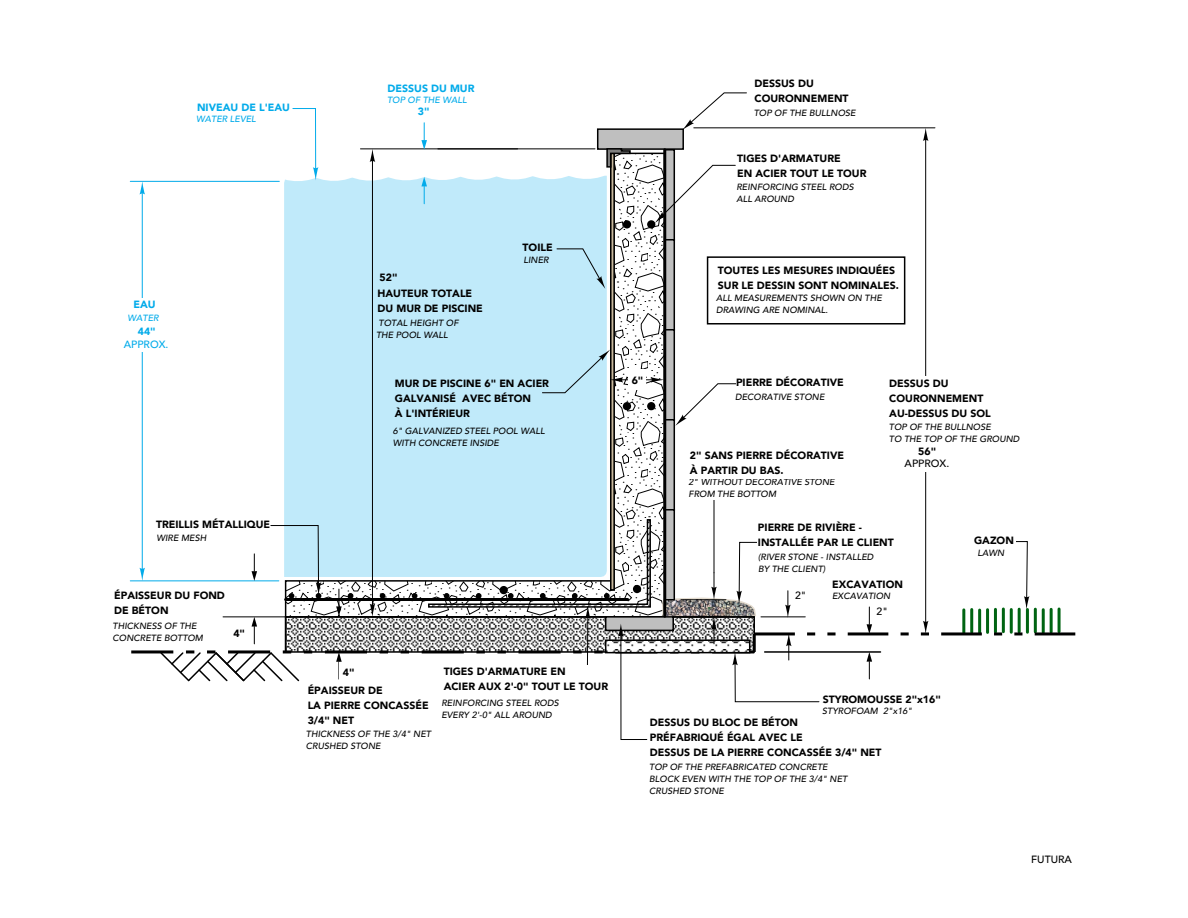
<style>
.page{position:relative;width:1188px;height:918px;background:#fff}
.page>*{position:absolute;margin:0;border:0;box-sizing:border-box;transform-origin:0 0}
.t1{font:900 10.5px/15px "Avenir";color:#000}
.t2{font:900 10.5px "Avenir";color:#02abea}
.t3{font:500 10.5px "Avenir";color:#000}
.t4{font:500 10.5px "Avenir";color:#02abea}
.t5{font:italic 500 9px/12px "Avenir";color:#000}
.t6{font:italic 500 9px "Avenir";color:#02abea}
</style>
<div class="page">
<svg style="left:318px;top:152px;width:345px;height:366px"></svg>
<hr style="left:962px;top:610px;width:3px;height:23px;background:#006412">
<hr style="left:970px;top:610px;width:3px;height:22px;background:#006412">
<hr style="left:978px;top:610px;width:3px;height:23px;background:#006412">
<hr style="left:986px;top:610px;width:3px;height:22px;background:#006412">
<hr style="left:994px;top:609px;width:3px;height:23px;background:#006412">
<hr style="left:1002px;top:609px;width:3px;height:23px;background:#006412">
<hr style="left:1010px;top:610px;width:3px;height:22px;background:#006412">
<hr style="left:1018px;top:609px;width:3px;height:23px;background:#006412">
<hr style="left:1026px;top:610px;width:3px;height:22px;background:#006412">
<hr style="left:1034px;top:609px;width:3px;height:23px;background:#006412">
<hr style="left:1042px;top:610px;width:3px;height:22px;background:#006412">
<hr style="left:1050px;top:609px;width:3px;height:23px;background:#006412">
<hr style="left:1058px;top:609px;width:3px;height:23px;background:#006412">
<svg style="left:1002px;top:541px;width:28px;height:68px"></svg>
<div style="left:974px;top:534px;width:42px;height:15px;background:#fff"></div>
<svg style="left:684px;top:92px;width:63px;height:37px"></svg>
<div style="left:284px;top:174px;width:324px;height:344px;background:#c0eafa"></div>
<svg style="left:827px;top:632px;width:9px;height:3px"></svg>
<hr style="left:848px;top:632px;width:40px;height:3px;background:#000">
<svg style="left:901px;top:632px;width:8px;height:3px"></svg>
<hr style="left:941px;top:632px;width:41px;height:3px;background:#000">
<svg style="left:994px;top:632px;width:8px;height:3px"></svg>
<svg style="left:1014px;top:632px;width:8px;height:3px"></svg>
<hr style="left:1035px;top:632px;width:40px;height:3px;background:#000">
<svg style="left:610px;top:168px;width:5px;height:350px;background:#4b453b"></svg>
<div style="left:598px;top:129px;width:85px;height:20px;background:#bfbfbf"></div>
<div style="left:597px;top:128px;width:87px;height:22px;border:2px solid #000"></div>
<svg style="left:606px;top:147px;width:26px;height:21px"></svg>
<svg style="left:370px;top:149px;width:5px;height:13px"></svg>
<hr style="left:372px;top:161px;width:1px;height:444px;background:#000">
<hr style="left:360px;top:148px;width:158px;height:1px;background:#000">
<svg style="left:421px;top:123px;width:6px;height:27px"></svg>
<svg style="left:421px;top:177px;width:6px;height:27px"></svg>
<hr style="left:438px;top:148px;width:157px;height:1px;background:#000">
<svg style="left:292px;top:108px;width:26px;height:72px"></svg>
<svg style="left:139px;top:568px;width:6px;height:12px"></svg>
<svg style="left:139px;top:182px;width:6px;height:13px"></svg>
<hr style="left:142px;top:194px;width:1px;height:375px;background:#02abea">
<div style="left:134px;top:321px;width:24px;height:21px;background:#fff"></div>
<hr style="left:130px;top:580px;width:149px;height:1px;background:#02abea">
<hr style="left:130px;top:181px;width:149px;height:1px;background:#02abea">
<svg style="left:675px;top:383px;width:61px;height:43px"></svg>
<hr style="left:765px;top:651px;width:116px;height:2px;background:#000">
<svg style="left:867px;top:652px;width:5px;height:27px"></svg>
<svg style="left:867px;top:607px;width:5px;height:26px"></svg>
<svg style="left:921px;top:621px;width:8px;height:14px"></svg>
<svg style="left:923px;top:128px;width:5px;height:13px"></svg>
<hr style="left:925px;top:140px;width:1px;height:482px;background:#000">
<div style="left:914px;top:441px;width:24px;height:21px;background:#fff"></div>
<hr style="left:694px;top:127px;width:241px;height:1px;background:#000">
<div style="left:889px;top:376px;width:98px;height:45px;background:#fff"></div>
<div style="left:624px;top:221px;width:6px;height:7px;background:#000;border-radius:50%"></div>
<div style="left:623px;top:220px;width:8px;height:9px;border:2px solid #000;border-radius:50%"></div>
<hr style="left:131px;top:650px;width:42px;height:3px;background:#000">
<div style="left:665px;top:150px;width:9px;height:90px;background:#bfbfbf"></div>
<div style="left:664px;top:149px;width:11px;height:92px;border:2px solid #000"></div>
<div style="left:665px;top:240px;width:9px;height:90px;background:#bfbfbf"></div>
<div style="left:664px;top:239px;width:11px;height:92px;border:2px solid #000"></div>
<div style="left:665px;top:330px;width:9px;height:90px;background:#bfbfbf"></div>
<div style="left:664px;top:329px;width:11px;height:92px;border:2px solid #000"></div>
<div style="left:664px;top:419px;width:11px;height:92px;background:#bfbfbf;border:2px solid #000"></div>
<div style="left:665px;top:510px;width:9px;height:90px;background:#bfbfbf"></div>
<div style="left:664px;top:509px;width:11px;height:92px;border:2px solid #000"></div>
<hr style="left:714px;top:477px;width:1px;height:96px;background:#000">
<svg style="left:542px;top:350px;width:81px;height:44px;background:#b7d7e3"></svg>
<svg style="left:651px;top:377px;width:12px;height:6px"></svg>
<hr style="left:622px;top:379px;width:30px;height:1px;background:#000">
<div style="left:628px;top:369px;width:18px;height:21px;background:#fff"></div>
<div style="left:648px;top:221px;width:7px;height:7px;background:#000;border-radius:50%"></div>
<div style="left:647px;top:220px;width:8px;height:9px;border:2px solid #000;border-radius:50%"></div>
<div style="left:624px;top:403px;width:6px;height:7px;background:#000;border-radius:50%"></div>
<div style="left:623px;top:402px;width:8px;height:8px;border:2px solid #000;border-radius:50%"></div>
<div style="left:648px;top:403px;width:7px;height:7px;background:#000;border-radius:50%"></div>
<div style="left:647px;top:402px;width:8px;height:8px;border:2px solid #000;border-radius:50%"></div>
<svg style="left:556px;top:248px;width:49px;height:41px;background:#b7dfef"></svg>
<div style="left:978px;top:547px;width:37px;height:12px;background:#fff"></div>
<div style="left:889px;top:421px;width:130px;height:24px;background:#fff"></div>
<div style="left:735px;top:391px;width:90px;height:12px;background:#fff"></div>
<div style="left:689px;top:476px;width:145px;height:24px;background:#fff"></div>
<div style="left:707px;top:256px;width:198px;height:69px;border:2px solid #000"></div>
<div style="left:128px;top:312px;width:31px;height:12px;background:#fff"></div>
<div style="left:133px;top:298px;width:21px;height:15px;background:#fff"></div>
<div style="left:124px;top:337px;width:45px;height:15px;background:#fff"></div>
<div style="left:905px;top:457px;width:45px;height:15px;background:#fff"></div>
<svg style="left:655px;top:165px;width:81px;height:58px"></svg>
<hr style="left:663px;top:150px;width:3px;height:466px;background:#000">
<svg style="left:159px;top:518px;width:661px;height:222px"></svg>
<p class="t2" style="left:197px;top:99px;width:94px">NIVEAU DE L'EAU</p>
<p class="t6" style="left:196px;top:114px;width:61px">WATER LEVEL</p>
<p class="t2" style="left:388px;top:79px;width:88px">DESSUS DU MUR</p>
<p class="t6" style="left:387px;top:95px;width:81px">TOP OF THE WALL</p>
<p class="t2" style="left:418px;top:103px;width:13px">3"</p>
<p class="t2" style="left:133px;top:296px;width:24px">EAU</p>
<p class="t4" style="left:124px;top:335px;width:46px">APPROX.</p>
<p class="t6" style="left:128px;top:313px;width:33px">WATER</p>
<p class="t2" style="left:138px;top:323px;width:19px">44"</p>
<p class="t1" style="left:156px;top:517px;width:116px">TREILLIS MÉTALLIQUE</p>
<p class="t5" style="left:156px;top:532px;width:51px">WIRE MESH</p>
<p class="t1" style="left:114px;top:588px;width:112px">ÉPAISSEUR DU FOND<br>DE BÉTON</p>
<p class="t5" style="left:113px;top:620px;width:92px">THICKNESS OF THE<br>CONCRETE BOTTOM</p>
<p class="t1" style="left:233px;top:626px;width:13px">4"</p>
<p class="t1" style="left:380px;top:270px;width:19px">52"</p>
<p class="t1" style="left:378px;top:285px;width:107px">HAUTEUR TOTALE<br>DU MUR DE PISCINE</p>
<p class="t5" style="left:376px;top:317px;width:84px">TOTAL HEIGHT OF<br>THE POOL WALL</p>
<p class="t1" style="left:523px;top:240px;width:32px">TOILE</p>
<p class="t5" style="left:523px;top:254px;width:27px">LINER</p>
<p class="t1" style="left:395px;top:376px;width:156px">MUR DE PISCINE 6" EN ACIER<br>GALVANISÉ AVEC BÉTON<br>À L'INTÉRIEUR</p>
<p class="t5" style="left:393px;top:425px;width:154px">6" GALVANIZED STEEL POOL WALL<br>WITH CONCRETE INSIDE</p>
<p class="t1" style="left:343px;top:665px;width:13px">4"</p>
<p class="t1" style="left:308px;top:682px;width:122px">ÉPAISSEUR DE<br>LA PIERRE CONCASSÉE<br>3/4" NET</p>
<p class="t5" style="left:306px;top:728px;width:127px">THICKNESS OF THE 3/4" NET<br>CRUSHED STONE</p>
<p class="t1" style="left:444px;top:664px;width:166px">TIGES D'ARMATURE EN<br>ACIER AUX 2'-0" TOUT LE TOUR</p>
<p class="t5" style="left:441px;top:697px;width:119px">REINFORCING STEEL RODS<br>EVERY 2'-0" ALL AROUND</p>
<p class="t1" style="left:755px;top:76px;width:96px">DESSUS DU<br>COURONNEMENT</p>
<p class="t5" style="left:754px;top:107px;width:103px">TOP OF THE BULLNOSE</p>
<p class="t1" style="left:737px;top:150px;width:131px">TIGES D'ARMATURE<br>EN ACIER TOUT LE TOUR</p>
<p class="t5" style="left:736px;top:181px;width:119px">REINFORCING STEEL RODS<br>ALL AROUND</p>
<p class="t1" style="left:718px;top:262px;width:182px">TOUTES LES MESURES INDIQUÉES<br>SUR LE DESSIN SONT NOMINALES.</p>
<p class="t1" style="left:632px;top:372px;width:13px">6"</p>
<p class="t5" style="left:716px;top:292px;width:167px">ALL MEASUREMENTS SHOWN ON THE<br>DRAWING ARE NOMINAL.</p>
<p class="t1" style="left:736px;top:375px;width:109px">PIERRE DÉCORATIVE</p>
<p class="t5" style="left:735px;top:391px;width:91px">DECORATIVE STONE</p>
<p class="t1" style="left:690px;top:447px;width:156px">2" SANS PIERRE DÉCORATIVE<br>À PARTIR DU BAS.</p>
<p class="t5" style="left:689px;top:476px;width:148px">2" WITHOUT DECORATIVE STONE<br>FROM THE BOTTOM</p>
<p class="t1" style="left:889px;top:376px;width:103px">DESSUS DU<br>COURONNEMENT<br>AU-DESSUS DU SOL</p>
<p class="t5" style="left:889px;top:421px;width:132px">TOP OF THE BULLNOSE<br>TO THE TOP OF THE GROUND</p>
<p class="t1" style="left:918px;top:443px;width:19px">56"</p>
<p class="t3" style="left:905px;top:455px;width:46px">APPROX.</p>
<p class="t1" style="left:758px;top:519px;width:137px">PIERRE DE RIVIÈRE -<br>INSTALLÉE PAR LE CLIENT</p>
<p class="t5" style="left:758px;top:551px;width:117px">(RIVER STONE - INSTALLED<br>BY THE CLIENT)</p>
<p class="t3" style="left:795px;top:586px;width:13px">2"</p>
<p class="t1" style="left:832px;top:577px;width:72px">EXCAVATION</p>
<p class="t5" style="left:832px;top:590px;width:60px">EXCAVATION</p>
<p class="t3" style="left:877px;top:602px;width:13px">2"</p>
<p class="t1" style="left:974px;top:533px;width:41px">GAZON</p>
<p class="t5" style="left:978px;top:547px;width:28px">LAWN</p>
<p class="t1" style="left:823px;top:691px;width:120px">STYROMOUSSE 2"x16"</p>
<p class="t5" style="left:822px;top:705px;width:91px">STYROFOAM 2"x16"</p>
<p class="t1" style="left:650px;top:715px;width:233px">DESSUS DU BLOC DE BÉTON<br>PRÉFABRIQUÉ ÉGAL AVEC LE<br>DESSUS DE LA PIERRE CONCASSÉE 3/4" NET</p>
<p class="t5" style="left:649px;top:761px;width:200px">TOP OF THE PREFABRICATED CONCRETE<br>BLOCK EVEN WITH THE TOP OF THE 3/4" NET<br>CRUSHED STONE</p>
<p class="t3" style="left:1031px;top:851px;width:42px">FUTURA</p>
</div>
